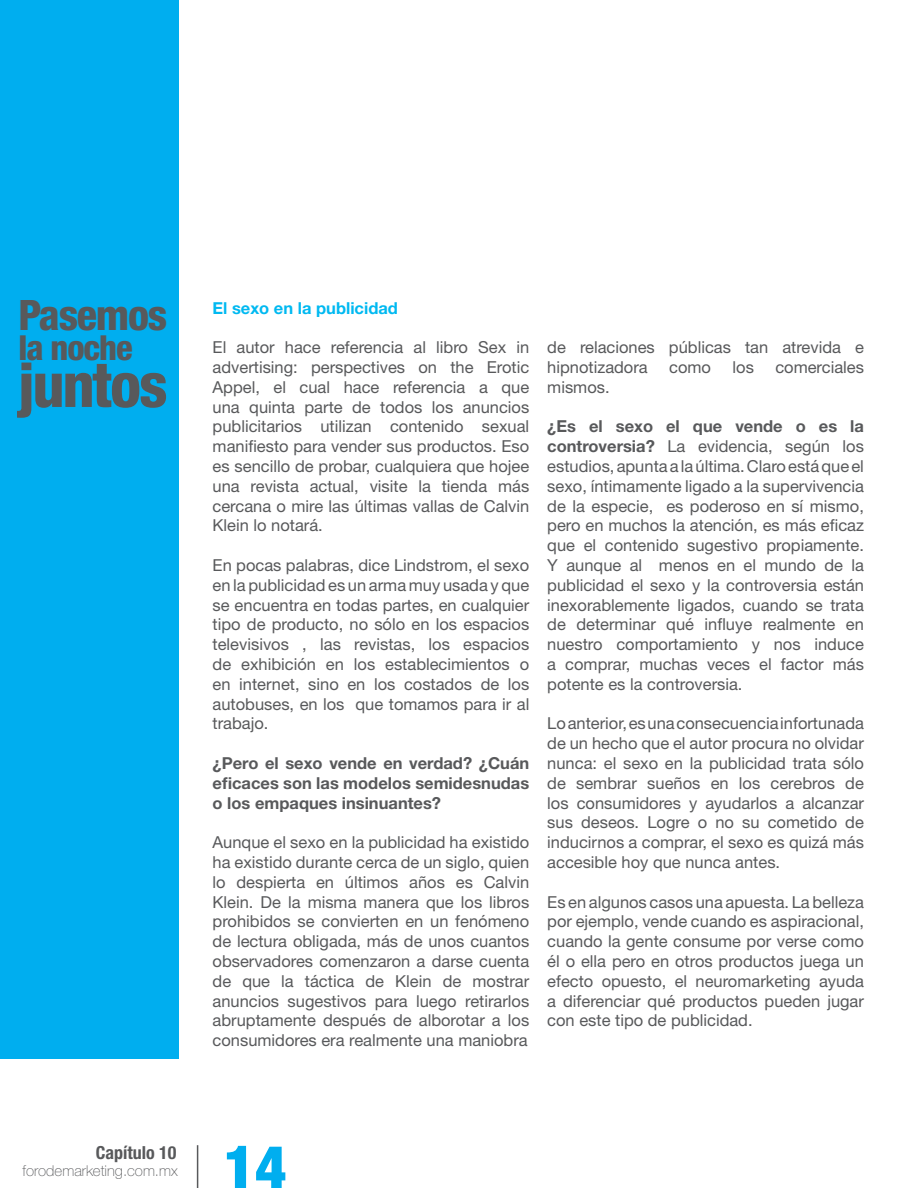
<style>
.page{position:relative;width:918px;height:1188px;background:#fff}
.page>*{position:absolute;margin:0;border:0;box-sizing:border-box;transform-origin:0 0}
.t1{font:800 condensed 61.5px "Helvetica Neue LT Std";letter-spacing:-.03em;color:#58595b}
.t2{font:900 condensed 60px "Helvetica Neue";color:#00aeef}
.t3{font:800 condensed 42px "Helvetica Neue LT Std";letter-spacing:-.03em;color:#58595b}
.t4{font:800 condensed 34.5px "Helvetica Neue LT Std";letter-spacing:-.03em;color:#58595b}
.t5{font:700 condensed 18px "Helvetica Neue";color:#58595b}
.t6{font:16.5px/19.8px "Helvetica Neue LT Std";color:#58595b;text-align:justify}
.t7{font:700 16.5px/19.8px "Helvetica Neue LT Std";color:#58595b;text-align:justify}
.t8{font:700 16.5px "Helvetica Neue LT Std";color:#00b9f1}
.t9{font:100 15px "Helvetica Neue";color:#58595b}
.s1{font-weight:700}
</style>
<div class="page">
<hr style="left:197px;top:1145px;width:1px;height:43px;background:#58595b">
<div style="left:0;top:0;width:179px;height:1059px;background:#00aeef"></div>
<h3 class="t3" style="left:18px;top:290px;width:150px">Pasemos</h3>
<h3 class="t4" style="left:18px;top:327px;width:116px">la noche</h3>
<h1 class="t1" style="left:18px;top:347px;width:151px">juntos</h1>
<p class="t8" style="left:213px;top:298px;width:187px">El sexo en la publicidad</p>
<p class="t6" style="left:213px;top:337px;width:318px">El autor hace referencia al libro Sex in advertising: perspectives on the Erotic Appel, el cual hace referencia a que una quinta parte de todos los anuncios publicitarios utilizan contenido sexual manifiesto para vender sus productos. Eso es sencillo de probar, cualquiera que hojee una revista actual, visite la tienda más cercana o mire las últimas vallas de Calvin Klein lo notará.</p>
<p class="t6" style="left:213px;top:555px;width:318px">En pocas palabras, dice Lindstrom, el sexo en la publicidad es un arma muy usada y que se encuentra en todas partes, en cualquier tipo de producto, no sólo en los espacios televisivos , las revistas, los espacios de exhibición en los establecimientos o en internet, sino en los costados de los autobuses, en los que tomamos para ir al trabajo.</p>
<p class="t7" style="left:213px;top:753px;width:318px">¿Pero el sexo vende en verdad? ¿Cuán eficaces son las modelos semidesnudas o los empaques insinuantes?</p>
<p class="t6" style="left:213px;top:832px;width:318px">Aunque el sexo en la publicidad ha existido ha existido durante cerca de un siglo, quien lo despierta en últimos años es Calvin Klein. De la misma manera que los libros prohibidos se convierten en un fenómeno de lectura obligada, más de unos cuantos observadores comenzaron a darse cuenta de que la táctica de Klein de mostrar anuncios sugestivos para luego retirarlos abruptamente después de alborotar a los consumidores era realmente una maniobra</p>
<p class="t6" style="left:547px;top:337px;width:318px">de relaciones públicas tan atrevida e hipnotizadora</p>
<p class="t6" style="left:669px;top:357px;width:43px">como</p>
<p class="t6" style="left:733px;top:357px;width:23px">los</p>
<p class="t6" style="left:775px;top:357px;width:90px">comerciales</p>
<p class="t6" style="left:547px;top:377px;width:64px">mismos.</p>
<p class="t6" style="left:547px;top:416px;width:318px"><span class="s1">¿Es el sexo el que vende o es la controversia?</span> La evidencia, según los estudios, apunta a la última. Claro está que el sexo, íntimamente ligado a la supervivencia de la especie, es poderoso en sí mismo, pero en muchos la atención, es más eficaz que el contenido sugestivo propiamente.<br>Y aunque al menos en el mundo de la publicidad el sexo y la controversia están inexorablemente ligados, cuando se trata de determinar qué influye realmente en nuestro comportamiento y nos induce a comprar, muchas veces el factor más potente es la controversia.</p>
<p class="t6" style="left:547px;top:713px;width:318px">Lo anterior, es una consecuencia infortunada de un hecho que el autor procura no olvidar nunca: el sexo en la publicidad trata sólo de sembrar sueños en los cerebros de los consumidores y ayudarlos a alcanzar sus deseos. Logre o no su cometido de inducirnos a comprar, el sexo es quizá más accesible hoy que nunca antes.</p>
<p class="t6" style="left:547px;top:892px;width:318px">Es en algunos casos una apuesta. La belleza por ejemplo, vende cuando es aspiracional, cuando la gente consume por verse como él o ella pero en otros productos juega un efecto opuesto, el neuromarketing ayuda a diferenciar qué productos pueden jugar con este tipo de publicidad.</p>
<p class="t5" style="left:96px;top:1142px;width:82px">Capítulo 10</p>
<p class="t9" style="left:22px;top:1162px;width:157px">forodemarketing.com.mx</p>
<h2 class="t2" style="left:224px;top:1130px;width:64px">14</h2>
</div>
